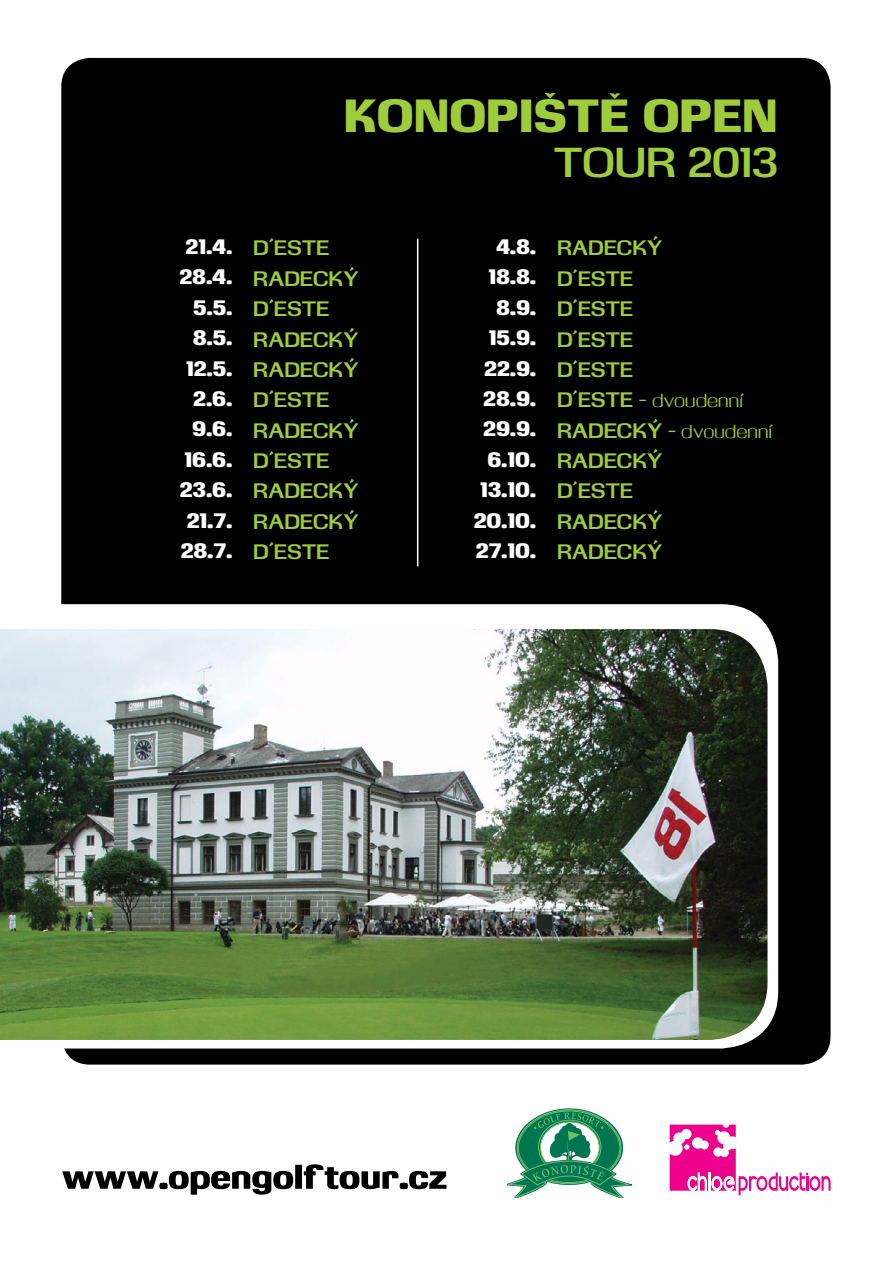
<style>
.page{position:relative;width:893px;height:1263px;background:#fff}
.page>*{position:absolute;margin:0;border:0;box-sizing:border-box;transform-origin:0 0}
.t1{font:40.5px "Kasse Ultra CE";letter-spacing:.025em;color:#9fcc3b}
.t2{font:700 36.45px "Kasse CE";letter-spacing:.025em;color:#9fcc3b}
.t3{font:700 18.15px/30.5px "Kasse CE";letter-spacing:.025em;color:#9fcc3b}
.t4{font:18.15px/30.5px "Kasse Ultra CE";letter-spacing:.025em;color:#fff;text-align:right}
.t5{font:16.5px/30.3px "Kasse CE";letter-spacing:.025em;color:#9fcc3b}
.s1{font-weight:700;font-size:18.15px}
.s2{font-weight:700}
</style>
<div class="page">
<div style="left:61px;top:58px;width:770px;height:1006px;background:#000;border-radius:29px"></div>
<svg style="left:61px;top:604px;width:717px;height:444px;fill:#fff"></svg>
<img style="left:0;top:629px;width:767px;height:411px">
<hr style="left:417px;top:239px;width:1px;height:327px;background:#fff">
<svg style="left:507px;top:1108px;width:125px;height:90px"></svg>
<svg style="left:62px;top:1164px;width:384px;height:31px"></svg>
<svg style="left:670px;top:1124px;width:161px;height:71px"></svg>
<h1 class="t1" style="left:344px;top:89px;width:435px">KONOPIŠTĚ OPEN</h1>
<h2 class="t2" style="left:554px;top:138px;width:225px">TOUR 2013</h2>
<p class="t4" style="left:180px;top:231px;width:54px">21.4.<br>28.4.<br>5.5.<br>8.5.<br>12.5.<br>2.6.<br>9.6.<br>16.6.<br>23.6.<br>21.7.<br>28.7.</p>
<p class="t3" style="left:254px;top:232px;width:106px">D´ESTE<br>RADECKÝ<br>D´ESTE<br>RADECKÝ<br>RADECKÝ<br>D´ESTE<br>RADECKÝ<br>D´ESTE<br>RADECKÝ<br>RADECKÝ<br>D´ESTE</p>
<p class="t4" style="left:474px;top:231px;width:63px">4.8.<br>18.8.<br>8.9.<br>15.9.<br>22.9.<br>28.9.<br>29.9.<br>6.10.<br>13.10.<br>20.10.<br>27.10.</p>
<p class="t3" style="left:557px;top:232px;width:106px">RADECKÝ<br>D´ESTE<br>D´ESTE<br>D´ESTE<br>D´ESTE</p>
<p class="t5" style="left:557px;top:385px;width:216px"><span class="s1">D´ESTE</span> <span class="s2">-</span> dvoudenní<br><span class="s1">RADECKÝ</span> <span class="s2">-</span> dvoudenní</p>
<p class="t3" style="left:557px;top:445px;width:106px">RADECKÝ<br>D´ESTE<br>RADECKÝ<br>RADECKÝ</p>
</div>
